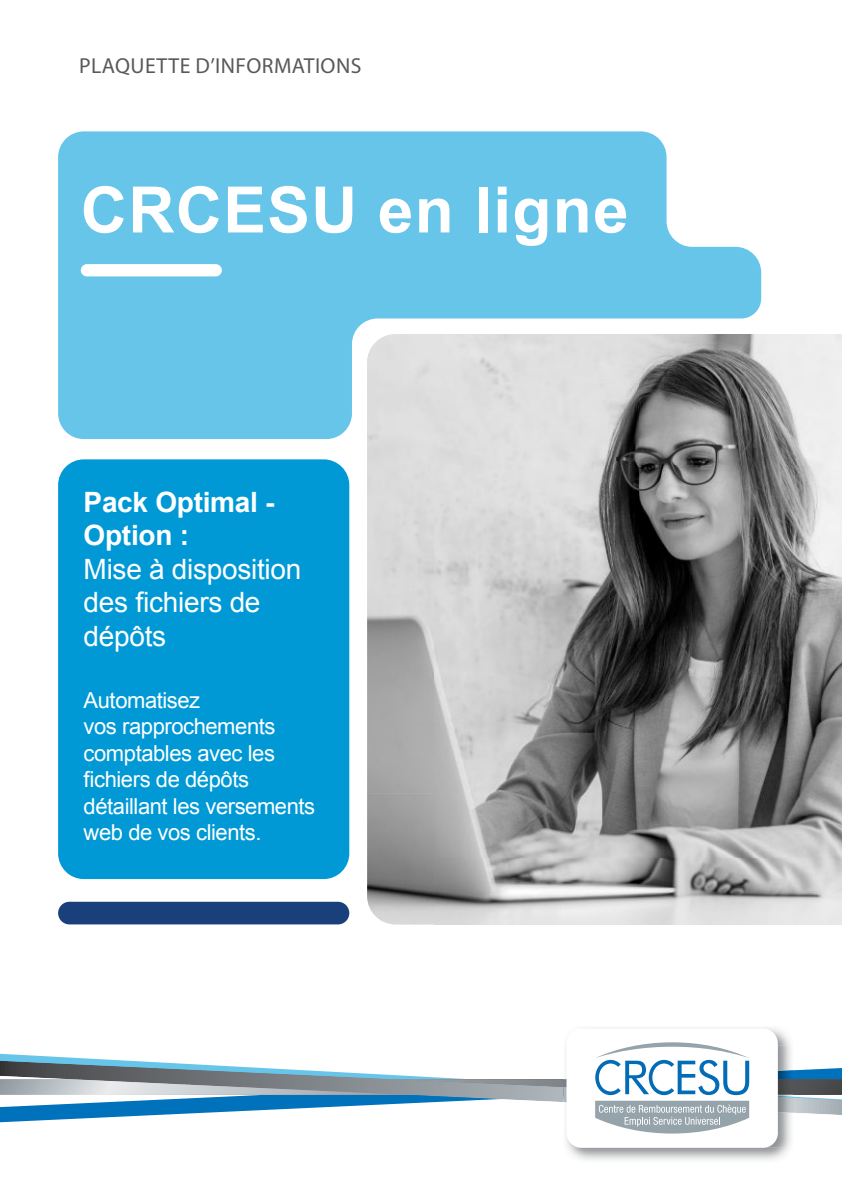
<style>
.page{position:relative;width:842px;height:1191px;background:#fff}
.page>*{position:absolute;margin:0;border:0;box-sizing:border-box;transform-origin:0 0}
.t1{font:700 64px "Arial";letter-spacing:.02em;color:#fff}
.t2{font:28px/33.6px "Arial";letter-spacing:-.01em;color:#fff}
.t3{font:700 28px/33.6px "Arial";letter-spacing:-.01em;color:#fff}
.t4{font:22px/26.4px "Arial";letter-spacing:-.02em;color:#fff}
.t5{font:21.8px "Myriad Pro";letter-spacing:.02em;color:#58595b}
</style>
<div class="page">
<div style="left:58px;top:459px;width:291px;height:420px;background:#0099d6;border-radius:26px"></div>
<div style="left:58px;top:901px;width:291px;height:23px;background:#1a407b;border-radius:11px"></div>
<svg style="left:58px;top:131px;width:703px;height:308px;background:#79cbec"></svg>
<img style="left:367px;top:334px;width:475px;height:590px">
<div style="left:81px;top:264px;width:141px;height:12px;background:#fff;border-radius:6px"></div>
<svg style="left:0;top:1042px;width:842px;height:91px"></svg>
<p class="t5" style="left:79px;top:57px;width:284px">PLAQUETTE D’INFORMATIONS</p>
<h1 class="t1" style="left:81px;top:186px;width:549px">CRCESU en ligne</h1>
<p class="t3" style="left:84px;top:487px;width:192px">Pack Optimal -<br>Option :</p>
<p class="t2" style="left:84px;top:554px;width:219px">Mise à disposition des fichiers de dépôts</p>
<p class="t4" style="left:84px;top:689px;width:233px">Automatisez<br>vos rapprochements comptables avec les fichiers de dépôts détaillant les versements web de vos clients.</p>
</div>
